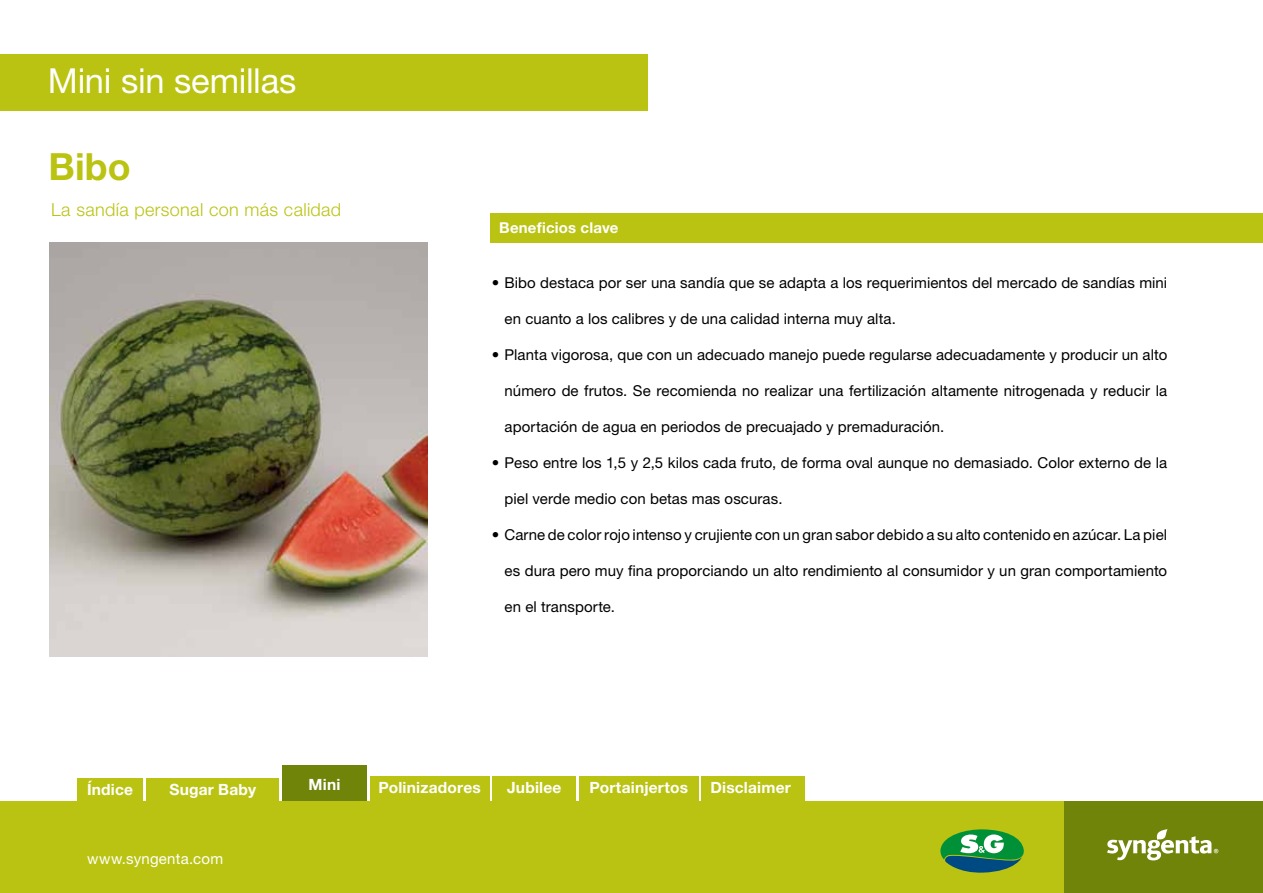
<style>
.page{position:relative;width:1263px;height:893px;background:#fff}
.page>*{position:absolute;margin:0;border:0;box-sizing:border-box;transform-origin:0 0}
.t1{font:700 37.5px "Helvetica Neue LT Std";color:#bac312}
.t2{font:34.5px "Helvetica Neue LT Std";letter-spacing:-.01em;color:#fff}
.t3{font:300 18px "Helvetica Neue LT Std";letter-spacing:.02em;color:#bac312}
.t4{font:700 15.45px "Helvetica Neue LT Std";letter-spacing:.015em;color:#fff}
.t5{font:15px "Helvetica Neue LT Std";letter-spacing:.005em;color:#000}
.t6{font:15px "Helvetica Neue LT Std";letter-spacing:.02em;color:#fff}
.t7{font:700 15px "Helvetica Neue LT Std";letter-spacing:.015em;color:#fff}
</style>
<div class="page">
<div style="left:78px;top:778px;width:65px;height:24px;background:#bac312"></div>
<div style="left:370px;top:776px;width:119px;height:26px;background:#bac312"></div>
<div style="left:146px;top:779px;width:133px;height:25px;background:#bac312"></div>
<div style="left:282px;top:765px;width:85px;height:42px;background:#71840a"></div>
<div style="left:701px;top:776px;width:103px;height:26px;background:#bac312"></div>
<div style="left:492px;top:776px;width:84px;height:26px;background:#bac312"></div>
<div style="left:579px;top:776px;width:119px;height:26px;background:#bac312"></div>
<div style="left:0;top:801px;width:1263px;height:92px;background:#bac312"></div>
<div style="left:1064px;top:801px;width:199px;height:92px;background:#71840a"></div>
<svg style="left:1107px;top:829px;width:111px;height:31px"></svg>
<svg style="left:940px;top:829px;width:84px;height:44px"></svg>
<img style="left:50px;top:242px;width:377px;height:415px">
<div style="left:491px;top:214px;width:772px;height:29px;background:#bac312"></div>
<div style="left:0;top:54px;width:647px;height:57px;background:#bac312"></div>
<h2 class="t2" style="left:48px;top:60px;width:250px">Mini sin semillas</h2>
<h1 class="t1" style="left:49px;top:143px;width:84px">Bibo</h1>
<p class="t3" style="left:51px;top:199px;width:292px">La sandía personal con más calidad</p>
<p class="t7" style="left:499px;top:218px;width:121px">Beneficios clave</p>
<p class="t5" style="left:492px;top:274px;width:677px">• Bibo destaca por ser una sandía que se adapta a los requerimientos del mercado de sandías mini</p>
<p class="t5" style="left:505px;top:310px;width:393px">en cuanto a los calibres y de una calidad interna muy alta.</p>
<p class="t5" style="left:492px;top:346px;width:677px">• Planta vigorosa, que con un adecuado manejo puede regularse adecuadamente y producir un alto</p>
<p class="t5" style="left:505px;top:382px;width:664px">número de frutos. Se recomienda no realizar una fertilización altamente nitrogenada y reducir la</p>
<p class="t5" style="left:505px;top:418px;width:441px">aportación de agua en periodos de precuajado y premaduración.</p>
<p class="t5" style="left:492px;top:454px;width:677px">• Peso entre los 1,5 y 2,5 kilos cada fruto, de forma oval aunque no demasiado. Color externo de la</p>
<p class="t5" style="left:505px;top:490px;width:279px">piel verde medio con betas mas oscuras.</p>
<p class="t5" style="left:492px;top:526px;width:677px">• Carne de color rojo intenso y crujiente con un gran sabor debido a su alto contenido en azúcar. La piel</p>
<p class="t5" style="left:505px;top:562px;width:664px">es dura pero muy fina proporciando un alto rendimiento al consumidor y un gran comportamiento</p>
<p class="t5" style="left:505px;top:598px;width:112px">en el transporte.</p>
<p class="t4" style="left:87px;top:779px;width:48px">Índice</p>
<p class="t4" style="left:169px;top:780px;width:88px">Sugar Baby</p>
<p class="t4" style="left:309px;top:775px;width:33px">Mini</p>
<p class="t4" style="left:378px;top:778px;width:104px">Polinizadores</p>
<p class="t4" style="left:507px;top:778px;width:56px">Jubilee</p>
<p class="t4" style="left:589px;top:778px;width:100px">Portainjertos</p>
<p class="t4" style="left:710px;top:778px;width:82px">Disclaimer</p>
<p class="t6" style="left:87px;top:850px;width:138px">www.syngenta.com</p>
</div>
